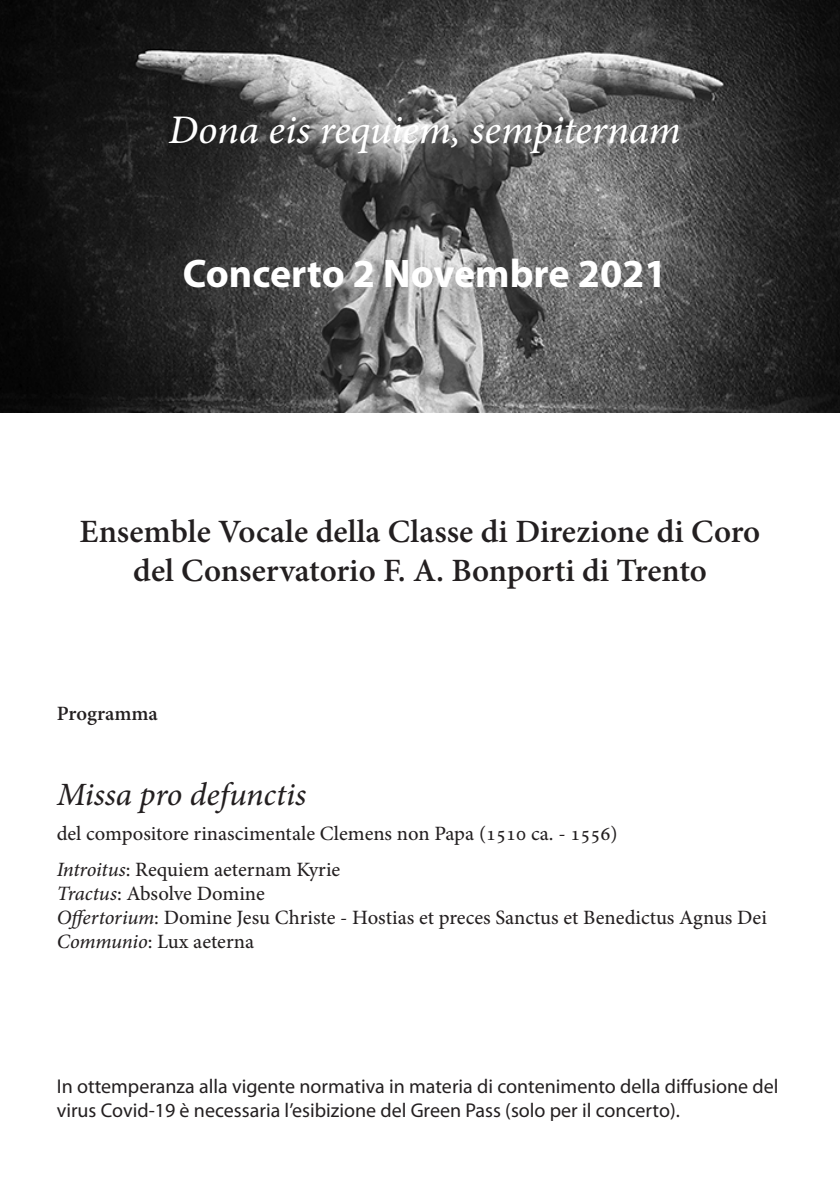
<style>
.page{position:relative;width:840px;height:1191px;background:#fff}
.page>*{position:absolute;margin:0;border:0;box-sizing:border-box;transform-origin:0 0}
.Predefinito{font:italic 40px "Adobe Hebrew";letter-spacing:-.005em;color:#fff}
.Predefinito-2{font:700 40px "Myriad Pro";color:#fff}
.t1{font:700 32px/38.4px "Adobe Hebrew";color:#231f20;text-align:center}
.Titolo{font:italic 32px "Adobe Hebrew";letter-spacing:-.005em;color:#231f20}
.t2{font:20px/24px "Myriad Pro";color:#231f20}
.Testo_programma_2{font:20px "Adobe Hebrew";color:#231f20}
.Testo_programma{font:20px "Adobe Hebrew";color:#231f20}
.Testo_programma-2{font:700 20px "Adobe Hebrew";color:#231f20}
.s1{font-style:italic}
</style>
<div class="page">
<img style="left:0;top:0;width:839px;height:412px">
<p class="Predefinito" style="left:168px;top:105px;width:513px">Dona eis requiem, sempiternam</p>
<p class="Predefinito-2" style="left:183px;top:247px;width:485px">Concerto 2 Novembre 2021</p>
<p class="t1" style="left:80px;top:513px;width:681px">Ensemble Vocale della Classe di Direzione di Coro del Conservatorio F. A. Bonporti di Trento</p>
<p class="Testo_programma-2" style="left:57px;top:701px;width:103px">Programma</p>
<p class="Titolo" style="left:57px;top:775px;width:251px">Missa pro defunctis</p>
<p class="Testo_programma" style="left:57px;top:821px;width:562px">del compositore rinascimentale Clemens non Papa (1510 ca. - 1556)</p>
<p class="Testo_programma_2" style="left:57px;top:857px;width:285px"><span class="s1">Introitus</span>: Requiem aeternam Kyrie</p>
<p class="Testo_programma_2" style="left:57px;top:881px;width:209px"><span class="s1">Tractus</span>: Absolve Domine</p>
<p class="Testo_programma_2" style="left:57px;top:905px;width:711px"><span class="s1">Offertorium</span>: Domine Jesu Christe - Hostias et preces Sanctus et Benedictus Agnus Dei</p>
<p class="Testo_programma_2" style="left:57px;top:929px;width:199px"><span class="s1">Communio</span>: Lux aeterna</p>
<p class="t2" style="left:57px;top:1074px;width:722px">In ottemperanza alla vigente normativa in materia di contenimento della diffusione del virus Covid-19 è necessaria l’esibizione del Green Pass (solo per il concerto).</p>
</div>
